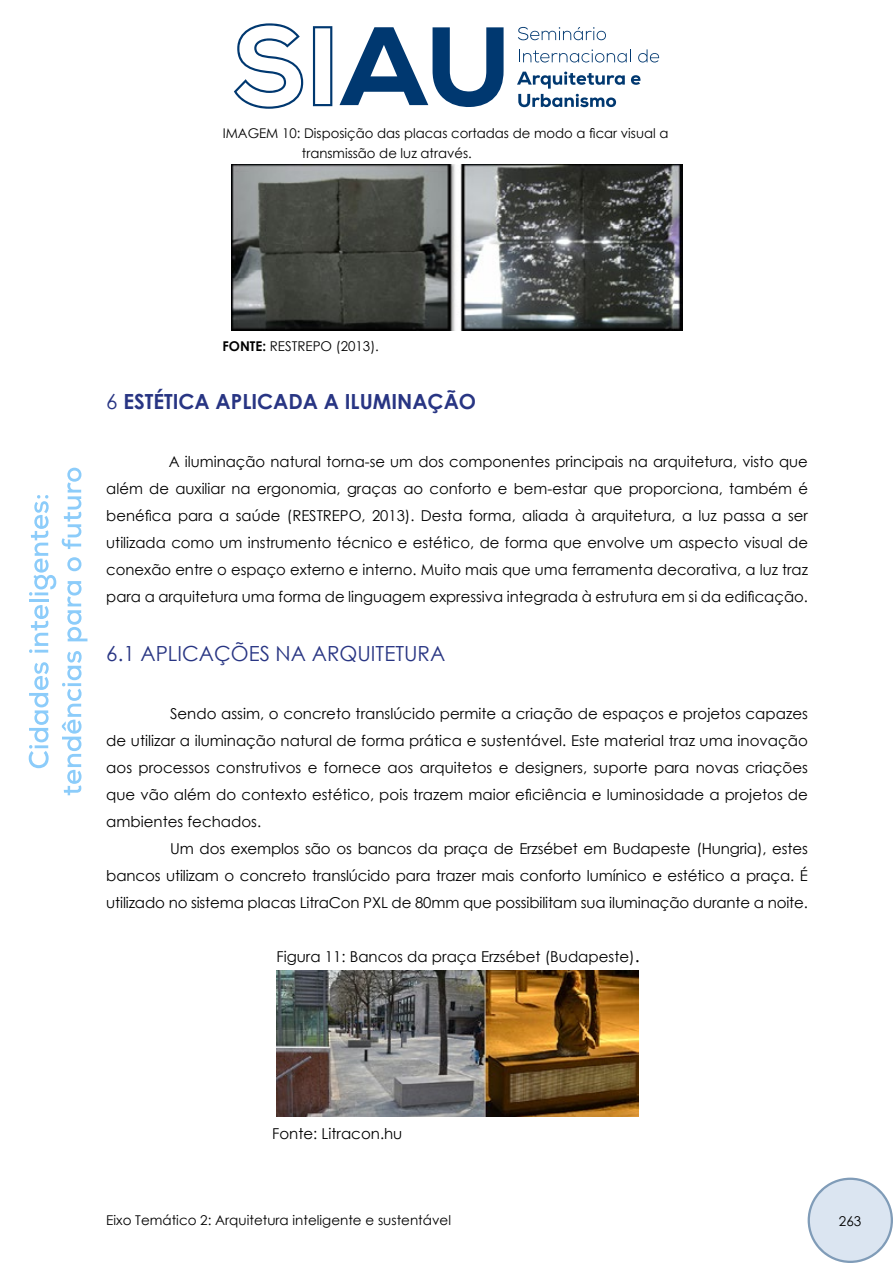
<style>
.page{position:relative;width:893px;height:1263px;background:#fff}
.page>*{position:absolute;margin:0;border:0;box-sizing:border-box;transform-origin:0 0}
.t1{font:700 20.85px "Century Gothic";color:#283583}
.t2{font:20.85px "Century Gothic";color:#283583}
.t3{font:15px/27px "Century Gothic";color:#000;text-align:justify}
.t4{font:13.5px "Century Gothic";color:#000}
.t5{font:13.35px/20.1px "Century Gothic";color:#000}
.s1{font-weight:700}
.s2{font-weight:400}
.s3{font-size:18px}
</style>
<div class="page">
<svg style="left:234px;top:23px;width:69px;height:86px"></svg>
<svg style="left:313px;top:26px;width:19px;height:80px"></svg>
<svg style="left:339px;top:27px;width:165px;height:80px"></svg>
<svg style="left:518px;top:27px;width:88px;height:13px"></svg>
<svg style="left:519px;top:49px;width:112px;height:14px"></svg>
<svg style="left:638px;top:49px;width:21px;height:14px"></svg>
<svg style="left:631px;top:75px;width:10px;height:10px"></svg>
<svg style="left:517px;top:71px;width:108px;height:36px"></svg>
<svg style="left:28px;top:662px;width:21px;height:106px"></svg>
<svg style="left:29px;top:605px;width:20px;height:48px"></svg>
<hr style="left:29px;top:599px;width:19px;height:3px;background:#8cccfa">
<svg style="left:29px;top:495px;width:27px;height:101px"></svg>
<svg style="left:61px;top:651px;width:21px;height:144px"></svg>
<svg style="left:67px;top:581px;width:20px;height:60px"></svg>
<svg style="left:67px;top:557px;width:14px;height:14px"></svg>
<svg style="left:62px;top:468px;width:19px;height:81px"></svg>
<svg style="left:808px;top:1177px;width:85px;height:86px"></svg>
<div style="left:810px;top:1180px;width:81px;height:81px;background:#dbe5f1;border-radius:50%"></div>
<img style="left:232px;top:164px;width:450px;height:167px">
<img style="left:276px;top:971px;width:362px;height:145px">
<p class="t5" style="left:302px;top:123px;width:368px;text-indent:-79px">IMAGEM 10: Disposição das placas cortadas de modo a ficar visual a transmissão de luz através.</p>
<p class="t4" style="left:222px;top:337px;width:158px"><span class="s1">FONTE:</span> RESTREPO (2013).</p>
<h1 class="t1" style="left:106px;top:386px;width:371px"><span class="s2">6</span> ESTÉTICA APLICADA A ILUMINAÇÃO</h1>
<p class="t3" style="left:106px;top:448px;width:703px;text-indent:63px">A iluminação natural torna-se um dos componentes principais na arquitetura, visto que além de auxiliar na ergonomia, graças ao conforto e bem-estar que proporciona, também é benéfica para a saúde (RESTREPO, 2013). Desta forma, aliada à arquitetura, a luz passa a ser utilizada como um instrumento técnico e estético, de forma que envolve um aspecto visual de conexão entre o espaço externo e interno. Muito mais que uma ferramenta decorativa, a luz traz para a arquitetura uma forma de linguagem expressiva integrada à estrutura em si da edificação.</p>
<h1 class="t2" style="left:106px;top:639px;width:341px">6.1 APLICAÇÕES NA ARQUITETURA</h1>
<p class="t3" style="left:170px;top:700px;width:639px">Sendo assim, o concreto translúcido permite a criação de espaços e projetos capazes</p>
<p class="t3" style="left:106px;top:727px;width:703px">de utilizar a iluminação natural de forma prática e sustentável. Este material traz uma inovação</p>
<p class="t3" style="left:106px;top:754px;width:703px">aos processos construtivos e fornece aos arquitetos e designers, suporte para novas criações</p>
<p class="t3" style="left:106px;top:781px;width:703px">que vão além do contexto estético, pois trazem maior eficiência e luminosidade a projetos de</p>
<p class="t3" style="left:106px;top:808px;width:156px">ambientes fechados.</p>
<p class="t3" style="left:170px;top:835px;width:639px">Um dos exemplos são os bancos da praça de Erzsébet em Budapeste (Hungria), estes</p>
<p class="t3" style="left:106px;top:862px;width:703px">bancos utilizam o concreto translúcido para trazer mais conforto lumínico e estético a praça. É</p>
<p class="t3" style="left:106px;top:889px;width:703px">utilizado no sistema placas LitraCon PXL de 80mm que possibilitam sua iluminação durante a noite.</p>
<p class="t3" style="left:276px;top:943px;width:365px">Figura 11: Bancos da praça Erzsébet (Budapeste)<span class="s3">.</span></p>
<p class="t3" style="left:272px;top:1120px;width:132px">Fonte: Litracon.hu</p>
<p class="t4" style="left:106px;top:1211px;width:346px">Eixo Temático 2: Arquitetura inteligente e sustentável</p>
<p class="t4" style="left:839px;top:1212px;width:24px">263</p>
</div>
